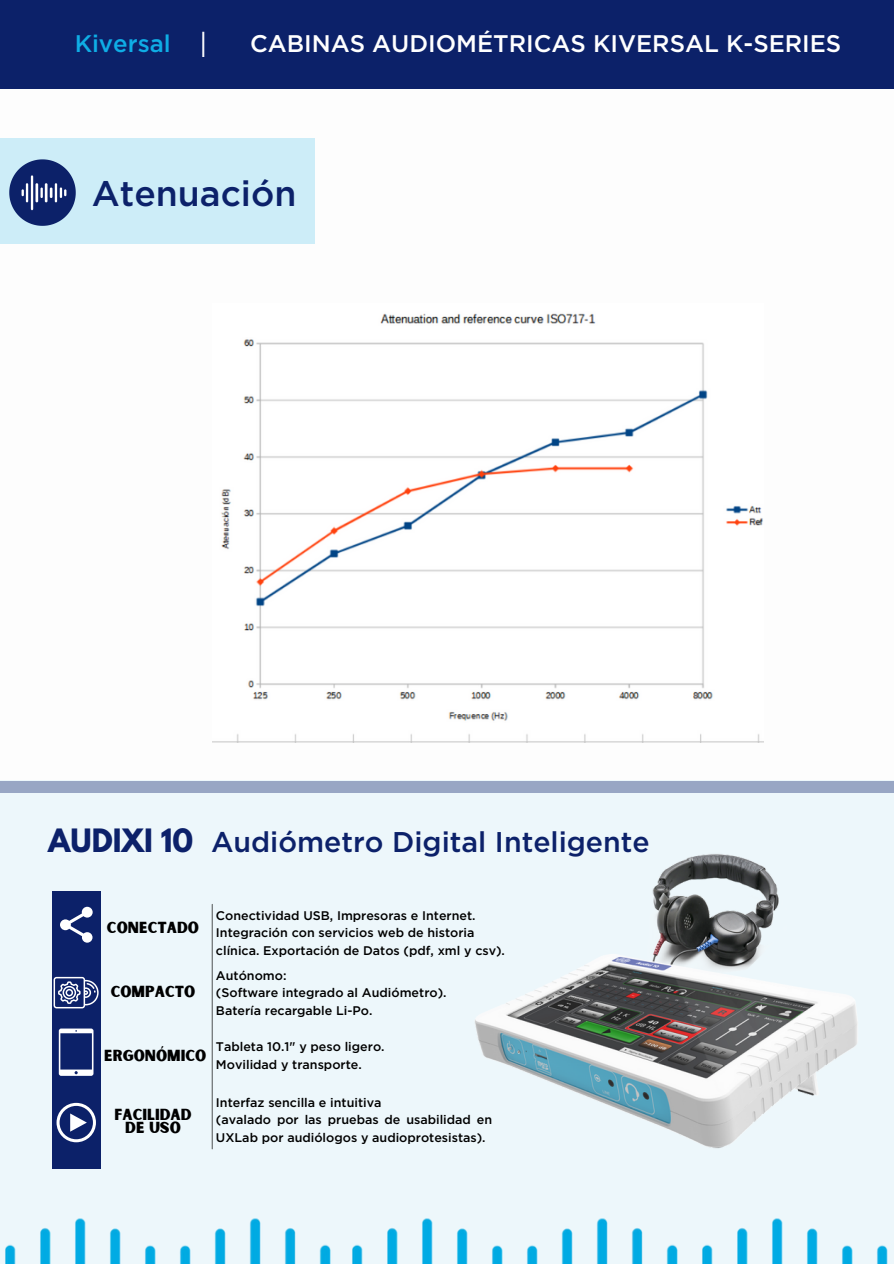
<style>
.page{position:relative;width:894px;height:1264px;background:#fff}
.page>*{position:absolute;margin:0;border:0;box-sizing:border-box;transform-origin:0 0}
.t1{font:300 36px "Gotham";color:#fff}
.t2{font:500 35.55px "Gotham";color:#0c216a}
.t3{font:500 28.5px "Gotham";color:#0c216a}
.t4{font:700 28.5px "League Spartan";color:#0c216a}
.t5{font:500 24px "Gotham";color:#fff}
.t6{font:500 24px "Gotham";color:#0fade5}
.t7{font:15.3px "Sunborn Sans One";color:#000}
.t8{font:500 12.45px/17.4px "Gotham";color:#000}
</style>
<div class="page">
<div style="left:0;top:0;width:893px;height:89px;background:#0c2169"></div>
<div style="left:0;top:780px;width:893px;height:483px;background:#edf7fb"></div>
<img style="left:475px;top:854px;width:382px;height:294px">
<div style="left:52px;top:954px;width:48px;height:214px;background:#0c2169"></div>
<svg style="left:56px;top:1102px;width:40px;height:40px"></svg>
<svg style="left:59px;top:1028px;width:34px;height:47px"></svg>
<svg style="left:54px;top:976px;width:45px;height:32px"></svg>
<hr style="left:212px;top:904px;width:1px;height:244px;background:#000">
<div style="left:52px;top:891px;width:48px;height:64px;background:#0c2169"></div>
<svg style="left:60px;top:906px;width:33px;height:36px"></svg>
<div style="left:0;top:780px;width:893px;height:12px;background:#98a6c4"></div>
<img style="left:213px;top:313px;width:550px;height:429px">
<img style="left:387px;top:1218px;width:256px;height:45px">
<img style="left:666px;top:1218px;width:222px;height:45px">
<img style="left:5px;top:1218px;width:358px;height:45px">
<div style="left:0;top:138px;width:315px;height:106px;background:#cdedf8"></div>
<svg style="left:9px;top:159px;width:67px;height:67px"></svg>
<p class="t6" style="left:75px;top:32px;width:97px">Kiversal</p>
<p class="t1" style="left:198px;top:28px;width:11px">I</p>
<p class="t5" style="left:250px;top:32px;width:592px">CABINAS AUDIOMÉTRICAS KIVERSAL K-SERIES</p>
<p class="t2" style="left:92px;top:178px;width:206px">Atenuación</p>
<p class="t4" style="left:48px;top:826px;width:147px">AUDIXI 10</p>
<p class="t3" style="left:211px;top:829px;width:440px">Audiómetro Digital Inteligente</p>
<p class="t7" style="left:107px;top:917px;width:94px">CONECTADO</p>
<p class="t8" style="left:216px;top:907px;width:261px">Conectividad USB, Impresoras e Internet.</p>
<p class="t8" style="left:216px;top:924px;width:290px">Integración con servicios web de historia clínica. Exportación de Datos (pdf, xml y csv).</p>
<p class="t7" style="left:111px;top:981px;width:86px">COMPACTO</p>
<p class="t7" style="left:104px;top:1045px;width:104px">ERGONÓMICO</p>
<p class="t8" style="left:216px;top:967px;width:72px">Autónomo:</p>
<p class="t8" style="left:216px;top:984px;width:232px">(Software integrado al Audiómetro).</p>
<p class="t8" style="left:216px;top:1002px;width:158px">Batería recargable Li-Po.</p>
<p class="t8" style="left:216px;top:1038px;width:170px">Tableta 10.1" y peso ligero.</p>
<p class="t8" style="left:216px;top:1056px;width:147px">Movilidad y transporte.</p>
<p class="t7" style="left:114px;top:1105px;width:79px">FACILIDAD</p>
<p class="t7" style="left:125px;top:1117px;width:57px">DE USO</p>
<p class="t8" style="left:216px;top:1094px;width:167px">Interfaz sencilla e intuitiva</p>
<p class="t8" style="left:216px;top:1111px;width:277px">(avalado por las pruebas de usabilidad en<br>UXLab por audiólogos y audioprotesistas).</p>
</div>
